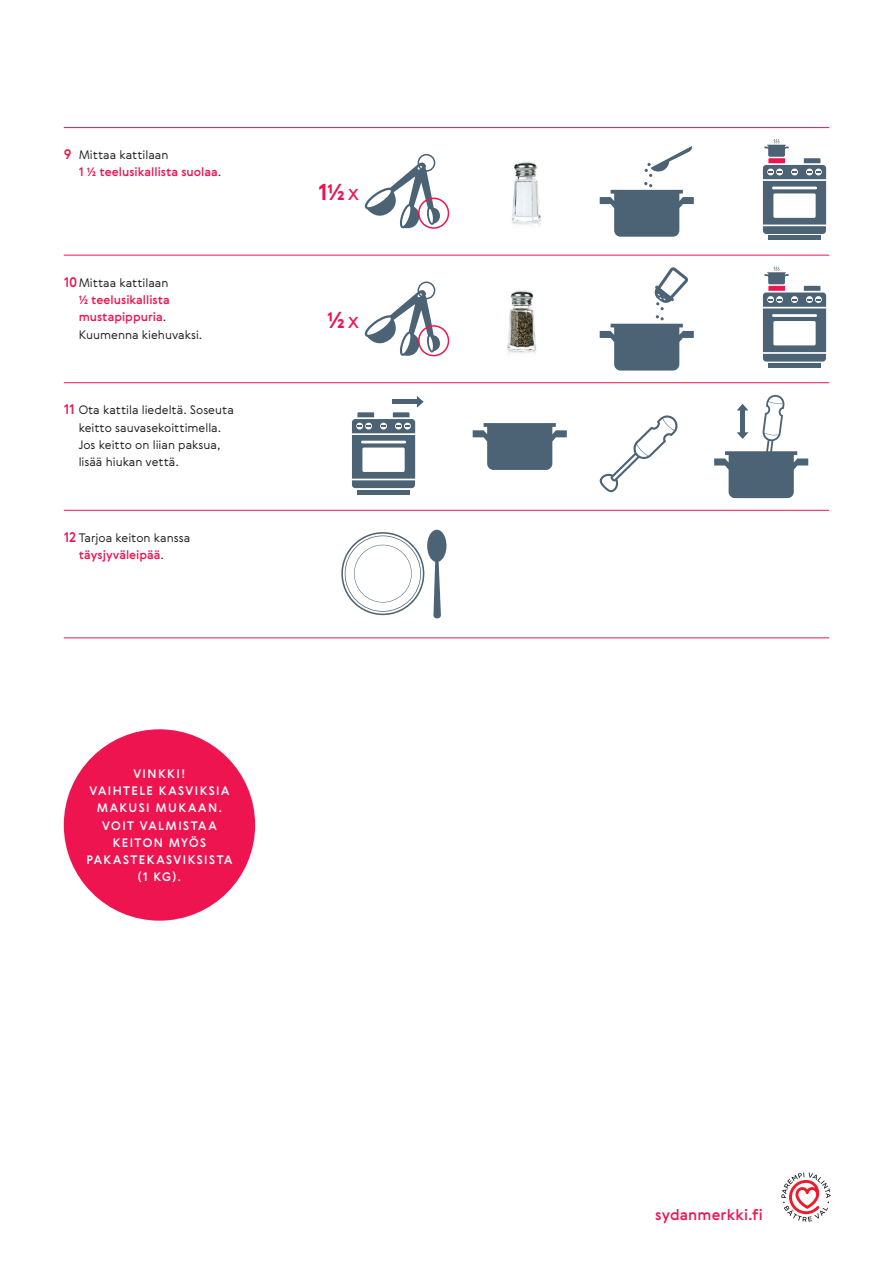
<style>
.page{position:relative;width:893px;height:1263px;background:#fff}
.page>*{position:absolute;margin:0;border:0;box-sizing:border-box;transform-origin:0 0}
.isot_nrot{font:700 22.5px "Gerbera";color:#ed1450}
.t1{font:500 15px "Gerbera";letter-spacing:.01em;color:#ed1450}
.ohjeet{font:300 12px/17.2px "Gerbera";color:#231f20}
.nostopallot{font:500 12px/17.2px "Gerbera";letter-spacing:.115em;color:#fff;text-align:center}
.ohjeet-2{font:500 12px/17.2px "Gerbera";color:#ed1450}
.s1{font-size:13.5px}
.s2{font-weight:300;color:#231f20}
.s3{font-weight:500;font-size:13.5px;color:#ed1450}
.s4{font-weight:500;color:#ed1450}
.s5{font-weight:300}
</style>
<div class="page">
<hr style="left:64px;top:255px;width:765px;height:1px;background:#ed1450">
<hr style="left:64px;top:382px;width:765px;height:1px;background:#ed1450">
<hr style="left:64px;top:127px;width:765px;height:1px;background:#ed1450">
<hr style="left:64px;top:510px;width:765px;height:1px;background:#ed1450">
<hr style="left:64px;top:638px;width:765px;height:1px;background:#ed1450">
<svg style="left:781px;top:1172px;width:50px;height:50px"></svg>
<div style="left:64px;top:729px;width:191px;height:192px;background:#ed1450;border-radius:50%"></div>
<svg style="left:600px;top:146px;width:94px;height:91px"></svg>
<svg style="left:364px;top:154px;width:77px;height:75px"></svg>
<div style="left:418px;top:198px;width:31px;height:31px;border:2px solid #ed1450;border-radius:50%"></div>
<img style="left:512px;top:161px;width:29px;height:65px">
<svg style="left:364px;top:281px;width:77px;height:76px"></svg>
<div style="left:418px;top:325px;width:31px;height:31px;border:2px solid #ed1450;border-radius:50%"></div>
<img style="left:507px;top:290px;width:29px;height:65px">
<svg style="left:600px;top:267px;width:94px;height:104px"></svg>
<hr style="left:358px;top:490px;width:52px;height:4px;background:#4b6375">
<svg style="left:352px;top:396px;width:72px;height:92px"></svg>
<svg style="left:473px;top:423px;width:94px;height:47px"></svg>
<svg style="left:599px;top:415px;width:79px;height:77px"></svg>
<svg style="left:714px;top:394px;width:94px;height:104px"></svg>
<svg style="left:341px;top:530px;width:105px;height:89px"></svg>
<div style="left:769px;top:363px;width:52px;height:5px;background:#4b6375"></div>
<svg style="left:763px;top:267px;width:63px;height:95px"></svg>
<hr style="left:769px;top:236px;width:52px;height:4px;background:#4b6375">
<svg style="left:763px;top:139px;width:63px;height:95px"></svg>
<p class="ohjeet-2" style="left:79px;top:146px;width:144px;text-indent:-15px"><span class="s1">9</span> <span class="s2">Mittaa kattilaan<br></span>1 ½ teelusikallista suolaa<span class="s2">.</span></p>
<p class="ohjeet" style="left:79px;top:274px;width:125px;text-indent:-15px"><span class="s3">10</span>Mittaa kattilaan<br><span class="s4">½ teelusikallista mustapippuria</span>.<br>Kuumenna kiehuvaksi.</p>
<p class="ohjeet" style="left:79px;top:401px;width:157px;text-indent:-15px"><span class="s3">11</span> Ota kattila liedeltä. Soseuta keitto sauvasekoittimella.<br>Jos keitto on liian paksua, lisää hiukan vettä.</p>
<p class="ohjeet" style="left:79px;top:529px;width:113px;text-indent:-15px"><span class="s3">12</span> Tarjoa keiton kanssa <span class="s4">täysjyväleipää</span>.</p>
<p class="nostopallot" style="left:86px;top:765px;width:148px">VINKKI!<br>VAIHTELE KASVIKSIA<br>MAKUSI MUKAAN.<br>VOIT VALMISTAA<br>KEITON MYÖS<br>PAKASTEKASVIKSISTA (1 KG).</p>
<p class="isot_nrot" style="left:318px;top:177px;width:43px">1½<span class="s5">x</span></p>
<p class="isot_nrot" style="left:327px;top:304px;width:33px">½<span class="s5">x</span></p>
<p class="t1" style="left:655px;top:1204px;width:109px">sydanmerkki.fi</p>
</div>
